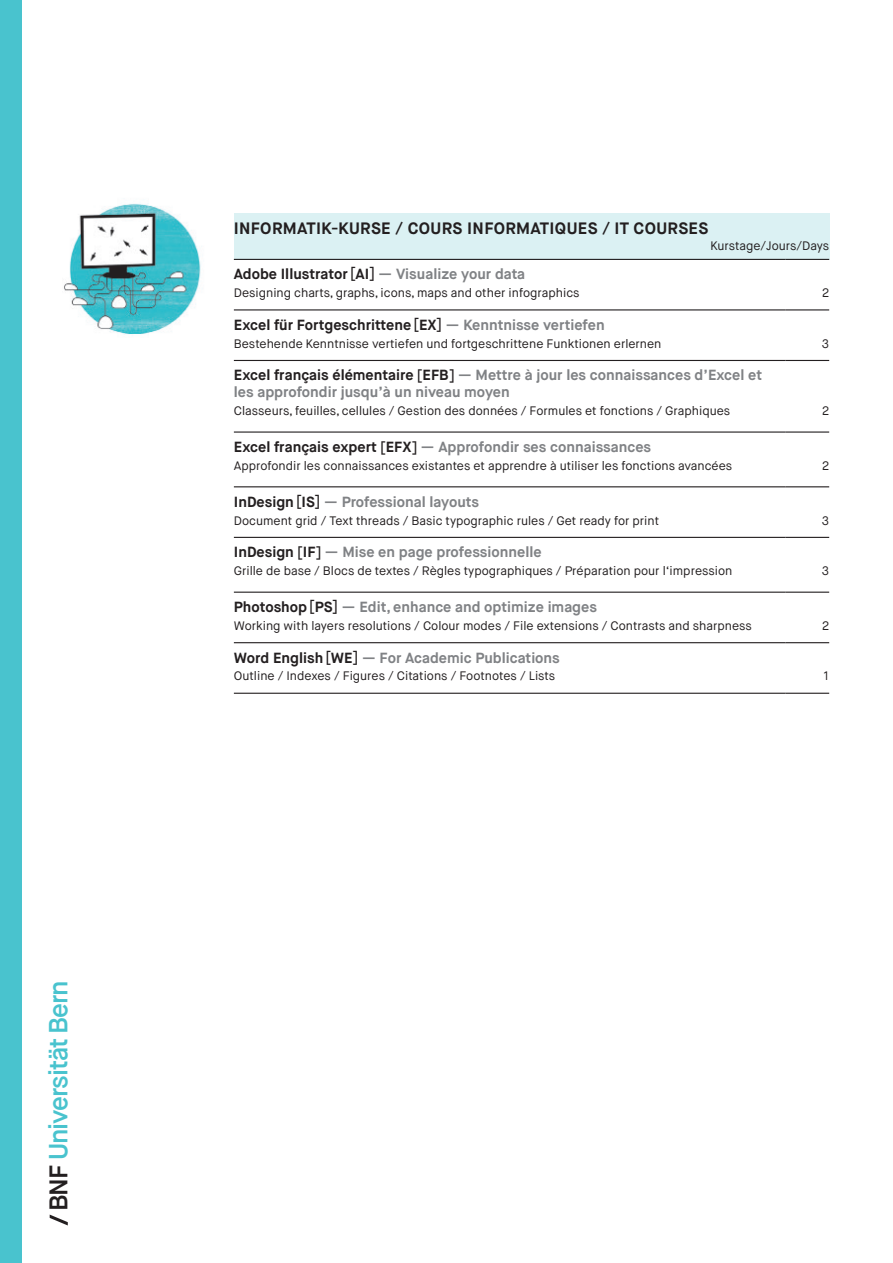
<style>
.page{position:relative;width:893px;height:1263px;background:#fff}
.page>*{position:absolute;margin:0;border:0;box-sizing:border-box;transform-origin:0 0}
.t1{font:600 26.25px "Maison Neue";letter-spacing:-.04em;color:#49c3ce}
.Titre_2{font:700 16.5px "Maison Neue";letter-spacing:.02em;color:#231f20}
.Titre_new{font:700 14.7px/16.8px "Maison Neue";color:#808285}
.Titre_new-2{font:700 14.7px "Maison Neue";color:#231f20}
.Body_copy{font:12.3px "Maison Neue";color:#231f20}
.Tage{font:12.3px "Maison Neue";color:#231f20}
.s1{font-size:25.5px;color:#231f20}
.s2{color:#808285}
.s3{color:#231f20}
</style>
<div class="page">
<div style="left:234px;top:213px;width:595px;height:46px;background:#dbf1f3"></div>
<hr style="left:234px;top:431px;width:551px;height:2px;background:#231f20">
<hr style="left:785px;top:431px;width:44px;height:2px;background:#231f20">
<hr style="left:234px;top:537px;width:551px;height:1px;background:#231f20">
<hr style="left:785px;top:537px;width:44px;height:1px;background:#231f20">
<hr style="left:234px;top:693px;width:551px;height:1px;background:#231f20">
<hr style="left:785px;top:693px;width:44px;height:1px;background:#231f20">
<hr style="left:234px;top:259px;width:551px;height:1px;background:#231f20">
<hr style="left:785px;top:259px;width:44px;height:1px;background:#231f20">
<hr style="left:234px;top:309px;width:551px;height:1px;background:#231f20">
<hr style="left:785px;top:309px;width:44px;height:1px;background:#231f20">
<hr style="left:234px;top:360px;width:551px;height:1px;background:#231f20">
<hr style="left:785px;top:360px;width:44px;height:1px;background:#231f20">
<hr style="left:234px;top:486px;width:551px;height:1px;background:#231f20">
<hr style="left:785px;top:486px;width:44px;height:1px;background:#231f20">
<hr style="left:234px;top:592px;width:551px;height:1px;background:#231f20">
<hr style="left:785px;top:592px;width:44px;height:1px;background:#231f20">
<hr style="left:234px;top:642px;width:551px;height:1px;background:#231f20">
<hr style="left:785px;top:642px;width:44px;height:1px;background:#231f20">
<svg style="left:50px;top:1214px;width:18px;height:11px"></svg>
<img style="left:64px;top:203px;width:137px;height:132px">
<div style="left:0;top:0;width:21px;height:1263px;background:#49c3ce"></div>
<p class="t1" style="left:42px;top:1211px;width:233px;rotate:-90deg"><span class="s1">BNF</span> Universität Bern</p>
<p class="Titre_2" style="left:234px;top:218px;width:476px">INFORMATIK-KURSE / COURS INFORMATIQUES / IT COURSES</p>
<p class="Tage" style="left:711px;top:238px;width:120px">Kurstage/Jours/Days</p>
<p class="Titre_new-2" style="left:234px;top:265px;width:293px">Adobe Illustrator [AI] <span class="s2">— Visualize your data</span></p>
<p class="Body_copy" style="left:234px;top:285px;width:347px">Designing charts, graphs, icons, maps and other infographics</p>
<p class="Tage" style="left:822px;top:285px;width:9px">2</p>
<p class="Titre_new-2" style="left:234px;top:315px;width:372px">Excel für Fortgeschrittene [EX] <span class="s2">— Kenntnisse vertiefen</span></p>
<p class="Body_copy" style="left:234px;top:336px;width:429px">Bestehende Kenntnisse vertiefen und fortgeschrittene Funktionen erlernen</p>
<p class="Tage" style="left:822px;top:336px;width:9px">3</p>
<p class="Titre_new" style="left:234px;top:367px;width:530px"><span class="s3">Excel français élémentaire [EFB]</span> — Mettre à jour les connaissances d’Excel et les approfondir jusqu’à un niveau moyen</p>
<p class="Body_copy" style="left:234px;top:403px;width:498px">Classeurs, feuilles, cellules / Gestion des données / Formules et fonctions / Graphiques</p>
<p class="Tage" style="left:822px;top:403px;width:9px">2</p>
<p class="Titre_new" style="left:234px;top:438px;width:419px"><span class="s3">Excel français expert [EFX]</span> — Approfondir ses connaissances</p>
<p class="Body_copy" style="left:234px;top:458px;width:500px">Approfondir les connaissances existantes et apprendre à utiliser les fonctions avancées</p>
<p class="Tage" style="left:822px;top:458px;width:9px">2</p>
<p class="Titre_new" style="left:234px;top:493px;width:247px"><span class="s3">InDesign [IS]</span> — Professional layouts</p>
<p class="Body_copy" style="left:234px;top:513px;width:427px">Document grid / Text threads / Basic typographic rules / Get ready for print</p>
<p class="Tage" style="left:822px;top:513px;width:9px">3</p>
<p class="Titre_new" style="left:234px;top:544px;width:309px"><span class="s3">InDesign [IF]</span> — Mise en page professionnelle</p>
<p class="Body_copy" style="left:234px;top:563px;width:500px">Grille de base / Blocs de textes / Règles typographiques / Préparation pour l‘impression</p>
<p class="Tage" style="left:822px;top:563px;width:9px">3</p>
<p class="Titre_new" style="left:234px;top:599px;width:365px"><span class="s3">Photoshop [PS]</span> — Edit, enhance and optimize images</p>
<p class="Body_copy" style="left:234px;top:618px;width:519px">Working with layers resolutions / Colour modes / File extensions / Contrasts and sharpness</p>
<p class="Tage" style="left:822px;top:618px;width:9px">2</p>
<p class="Titre_new" style="left:234px;top:649px;width:327px"><span class="s3">Word English [WE]</span> — For Academic Publications</p>
<p class="Body_copy" style="left:234px;top:668px;width:323px">Outline / Indexes / Figures / Citations / Footnotes / Lists</p>
<p class="Tage" style="left:824px;top:668px;width:7px">1</p>
</div>
